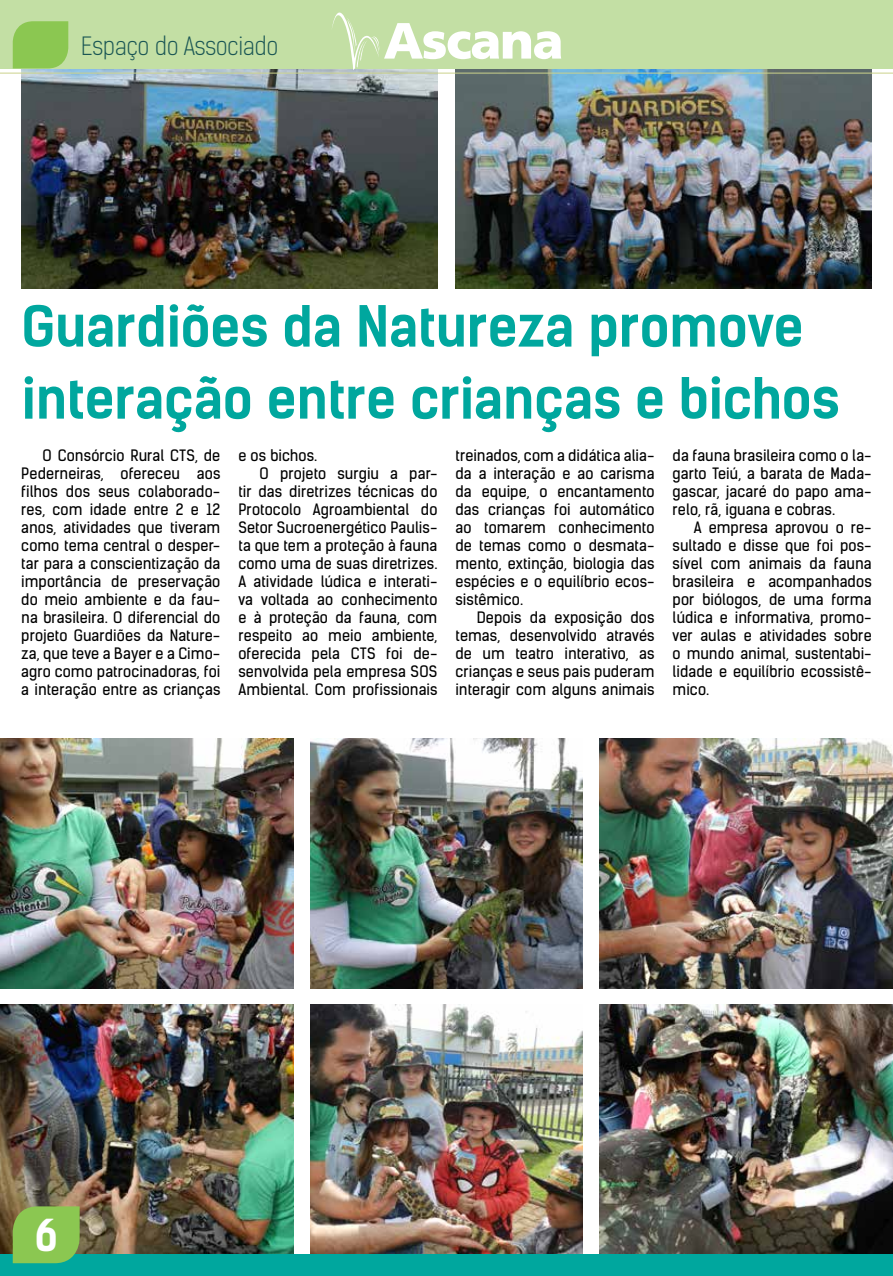
<style>
.page{position:relative;width:893px;height:1276px;background:#fff}
.page>*{position:absolute;margin:0;border:0;box-sizing:border-box;transform-origin:0 0}
.t1{font:700 54px/72px "Kelson Sans";letter-spacing:-.01em;color:#00a79e}
.t2{font:42px "Kelson Sans Bold RU";color:#fff}
.t3{font:24px "Kelson Sans Light BG";color:#1a5654}
.t4{font:15px/18px "Kelson Sans Regular BG";letter-spacing:.005em;color:#000;text-align:justify}
</style>
<div class="page">
<img style="left:0;top:738px;width:293px;height:250px">
<img style="left:0;top:1004px;width:293px;height:250px">
<img style="left:310px;top:738px;width:273px;height:250px">
<img style="left:310px;top:1004px;width:273px;height:250px">
<img style="left:600px;top:738px;width:293px;height:250px">
<img style="left:600px;top:1004px;width:293px;height:250px">
<img style="left:21px;top:68px;width:417px;height:220px">
<img style="left:455px;top:68px;width:417px;height:220px">
<div style="left:0;top:1254px;width:893px;height:22px;background:#00a79e"></div>
<svg style="left:13px;top:1206px;width:67px;height:57px"></svg>
<div style="left:0;top:0;width:893px;height:68px;background:#c3dfa4"></div>
<svg style="left:13px;top:21px;width:55px;height:47px"></svg>
<hr style="left:0;top:73px;width:893px;height:1px;background:#cbd28b">
<svg style="left:332px;top:12px;width:229px;height:58px"></svg>
<h3 class="t3" style="left:81px;top:32px;width:199px">Espaço do Associado</h3>
<h1 class="t1" style="left:21px;top:291px;width:820px">Guardiões da Natureza promove interação entre crianças e bichos</h1>
<p class="t4" style="left:21px;top:447px;width:201px;text-indent:21px">O Consórcio Rural CTS, de Pederneiras, ofereceu aos filhos dos seus colaborado&shy;res, com idade entre 2 e 12 anos, atividades que tiveram como tema central o desper&shy;tar para a conscientização da importância de preservação do meio ambiente e da fau&shy;na brasileira. O diferencial do projeto Guardiões da Nature&shy;za, que teve a Bayer e a Cimo&shy;agro como patrocinadoras, foi a interação entre as crianças</p>
<p class="t4" style="left:238px;top:447px;width:80px">e os bichos.</p>
<p class="t4" style="left:260px;top:465px;width:179px">O projeto surgiu a par-</p>
<p class="t4" style="left:238px;top:483px;width:201px">tir das diretrizes técnicas do</p>
<p class="t4" style="left:238px;top:501px;width:201px">Protocolo Agroambiental do</p>
<p class="t4" style="left:238px;top:519px;width:201px">Setor Sucroenergético Paulis-</p>
<p class="t4" style="left:238px;top:537px;width:201px">ta que tem a proteção à fauna</p>
<p class="t4" style="left:238px;top:555px;width:201px">como uma de suas diretrizes.</p>
<p class="t4" style="left:238px;top:573px;width:201px">A atividade lúdica e interati-</p>
<p class="t4" style="left:238px;top:591px;width:201px">va voltada ao conhecimento</p>
<p class="t4" style="left:238px;top:609px;width:201px">e à proteção da fauna, com</p>
<p class="t4" style="left:238px;top:627px;width:201px">respeito ao meio ambiente,</p>
<p class="t4" style="left:238px;top:645px;width:201px">oferecida pela CTS foi de-</p>
<p class="t4" style="left:238px;top:663px;width:201px">senvolvida pela empresa SOS</p>
<p class="t4" style="left:238px;top:681px;width:201px">Ambiental. Com profissionais</p>
<p class="t4" style="left:455px;top:447px;width:201px">treinados, com a didática alia&shy;da a interação e ao carisma da equipe, o encantamento das crianças foi automático ao tomarem conhecimento de temas como o desmata&shy;mento, extinção, biologia das espécies e o equilíbrio ecos&shy;sistêmico.</p>
<p class="t4" style="left:455px;top:609px;width:201px;text-indent:21px">Depois da exposição dos temas, desenvolvido através de um teatro interativo, as crianças e seus pais puderam interagir com alguns animais</p>
<p class="t4" style="left:673px;top:447px;width:201px">da fauna brasileira como o la&shy;garto Teiú, a barata de Mada&shy;gascar, jacaré do papo ama&shy;relo, rã, iguana e cobras.</p>
<p class="t4" style="left:673px;top:519px;width:201px;text-indent:21px">A empresa aprovou o re&shy;sultado e disse que foi pos&shy;sível com animais da fauna brasileira e acompanhados por biólogos, de uma forma lúdica e informativa, promo&shy;ver aulas e atividades sobre o mundo animal, sustentabi&shy;lidade e equilíbrio ecossistê&shy;mico.</p>
<h2 class="t2" style="left:34px;top:1209px;width:25px">6</h2>
</div>
